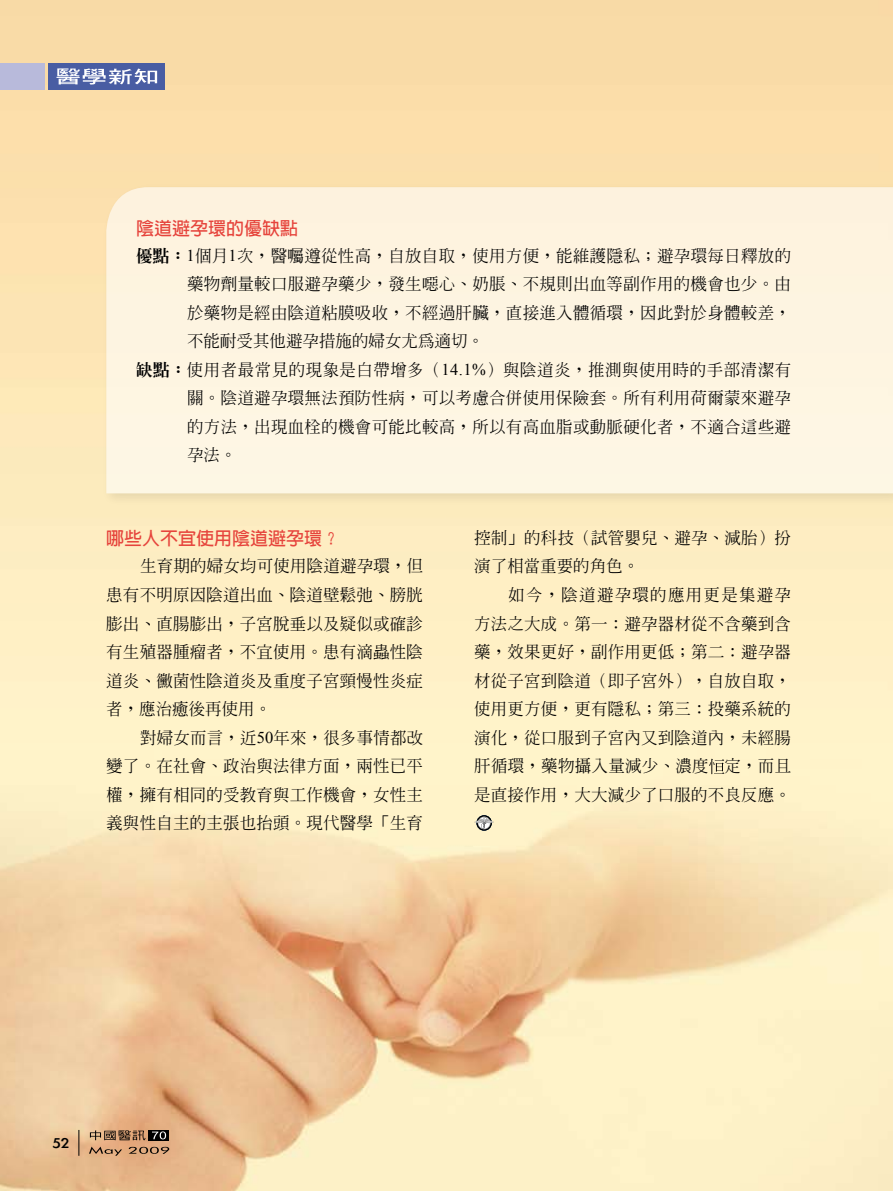
<style>
.page{position:relative;width:893px;height:1191px;background:#fff}
.page>*{position:absolute;margin:0;border:0;box-sizing:border-box;transform-origin:0 0}
.t1{font:700 18px "Lin Gothic";color:#e6443c}
.t2{font:500 16.5px/28.5px "Inn Ming";letter-spacing:.015em;color:#000;text-align:justify}
.t3{font:16.2px "Li Gothic Med";color:#000;scale:1.11 1}
.s1{font-weight:800}
.s2{font-family:"Times New Roman";font-weight:400}
</style>
<div class="page">
<img style="left:0;top:0;width:893px;height:1191px">
<div style="left:101px;top:181px;width:792px;height:326px;background:#000;opacity:.15"></div>
<div style="left:106px;top:187px;width:787px;height:306px;background:#fdf4e1"></div>
<svg style="left:709px;top:759px;width:15px;height:15px"></svg>
<svg style="left:476px;top:815px;width:16px;height:15px"></svg>
<svg style="left:474px;top:816px;width:20px;height:13px"></svg>
<div style="left:149px;top:1130px;width:20px;height:10px;background:#000"></div>
<svg style="left:90px;top:1130px;width:56px;height:10px"></svg>
<svg style="left:152px;top:1131px;width:14px;height:8px"></svg>
<svg style="left:89px;top:1146px;width:33px;height:9px"></svg>
<svg style="left:129px;top:1146px;width:40px;height:8px"></svg>
<svg style="left:79px;top:1130px;width:1px;height:25px"></svg>
<div style="left:49px;top:64px;width:116px;height:26px;background:#495da3"></div>
<div style="left:0;top:64px;width:44px;height:26px;background:#b8badb"></div>
<svg style="left:56px;top:68px;width:101px;height:17px"></svg>
<p class="t1" style="left:136px;top:219px;width:163px">陰道避孕環的優缺點</p>
<p class="t2" style="left:136px;top:241px;width:657px"><span class="s1">優點：</span><span class="s2">1</span>個月<span class="s2">1</span>次，醫囑遵從性高，自放自取，使用方便，能維護隱私；避孕環每日釋放的</p>
<p class="t2" style="left:187px;top:270px;width:605px">藥物劑量較口服避孕藥少，發生噁心、奶脹、不規則出血等副作用的機會也少。由</p>
<p class="t2" style="left:187px;top:298px;width:605px">於藥物是經由陰道粘膜吸收，不經過肝臟，直接進入體循環，因此對於身體較差，</p>
<p class="t2" style="left:187px;top:327px;width:298px">不能耐受其他避孕措施的婦女尤為適切。</p>
<p class="t2" style="left:136px;top:355px;width:657px"><span class="s1">缺點：</span>使用者最常見的現象是白帶增多（<span class="s2">14.1%</span>）與陰道炎，推測與使用時的手部清潔有</p>
<p class="t2" style="left:187px;top:384px;width:605px">關。陰道避孕環無法預防性病，可以考慮合併使用保險套。所有利用荷爾蒙來避孕</p>
<p class="t2" style="left:187px;top:412px;width:605px">的方法，出現血栓的機會可能比較高，所以有高血脂或動脈硬化者，不適合這些避</p>
<p class="t2" style="left:187px;top:441px;width:51px">孕法。</p>
<p class="t1" style="left:106px;top:529px;width:235px">哪些人不宜使用陰道避孕環？</p>
<p class="t2" style="left:106px;top:552px;width:318px;text-indent:34px">生育期的婦女均可使用陰道避孕環，但患有不明原因陰道出血、陰道壁鬆弛、膀胱膨出、直腸膨出，子宮脫垂以及疑似或確診有生殖器腫瘤者，不宜使用。患有滴蟲性陰道炎、黴菌性陰道炎及重度子宮頸慢性炎症者，應治癒後再使用。</p>
<p class="t2" style="left:106px;top:723px;width:318px;text-indent:34px">對婦女而言，近<span class="s2">50</span>年來，很多事情都改變了。在社會、政治與法律方面，兩性已平權，擁有相同的受教育與工作機會，女性主義與性自主的主張也抬頭。現代醫學「生育</p>
<p class="t2" style="left:474px;top:523px;width:318px">控制」的科技（試管嬰兒、避孕、減胎）扮演了相當重要的角色。</p>
<p class="t2" style="left:474px;top:580px;width:318px;text-indent:34px">如今，陰道避孕環的應用更是集避孕方法之大成。第一：避孕器材從不含藥到含藥，效果更好，副作用更低；第二：避孕器材從子宮到陰道（即子宮外），自放自取，使用更方便，更有隱私；第三：投藥系統的演化，從口服到子宮內又到陰道內，未經腸肝循環，藥物攝入量減少、濃度 定，而且是直接作用，大大減少了口服的不良反應。</p>
<p class="t3" style="left:53px;top:1134px;width:17px">52</p>
</div>
